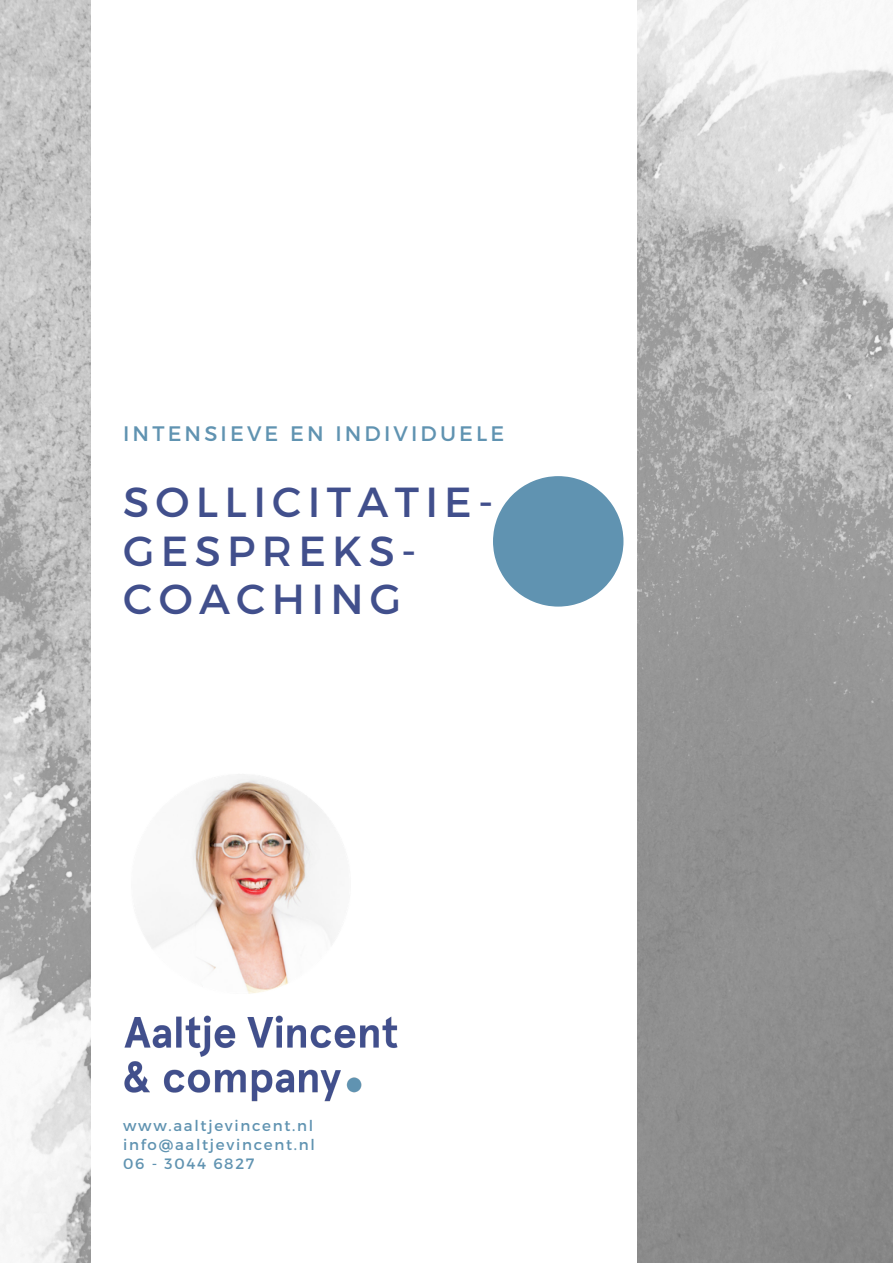
<style>
.page{position:relative;width:893px;height:1264px;background:#fff}
.page>*{position:absolute;margin:0;border:0;box-sizing:border-box;transform-origin:0 0}
.t1{font:42px/48.3px "Montserrat";letter-spacing:.15em;color:#414f8c}
.t2{font:21px "Montserrat";letter-spacing:.15em;color:#6093b1}
.t3{font:15px "Montserrat";letter-spacing:.115em;color:#6093b1}
</style>
<div class="page">
<img style="left:0;top:0;width:892px;height:1262px">
<div style="left:92px;top:0;width:544px;height:1262px;background:#fff"></div>
<svg style="left:493px;top:476px;width:130px;height:130px"></svg>
<img style="left:144px;top:774px;width:190px;height:220px">
<img style="left:124px;top:1015px;width:274px;height:87px">
<p class="t2" style="left:123px;top:420px;width:382px">INTENSIEVE EN INDIVIDUELE</p>
<p class="t1" style="left:123px;top:476px;width:372px">SOLLICITATIE-<br>GESPREKS-<br>COACHING</p>
<p class="t3" style="left:123px;top:1116px;width:192px">www.aaltjevincent.nl</p>
<p class="t3" style="left:123px;top:1135px;width:193px">info@aaltjevincent.nl</p>
<p class="t3" style="left:123px;top:1154px;width:133px">06 - 3044 6827</p>
</div>
